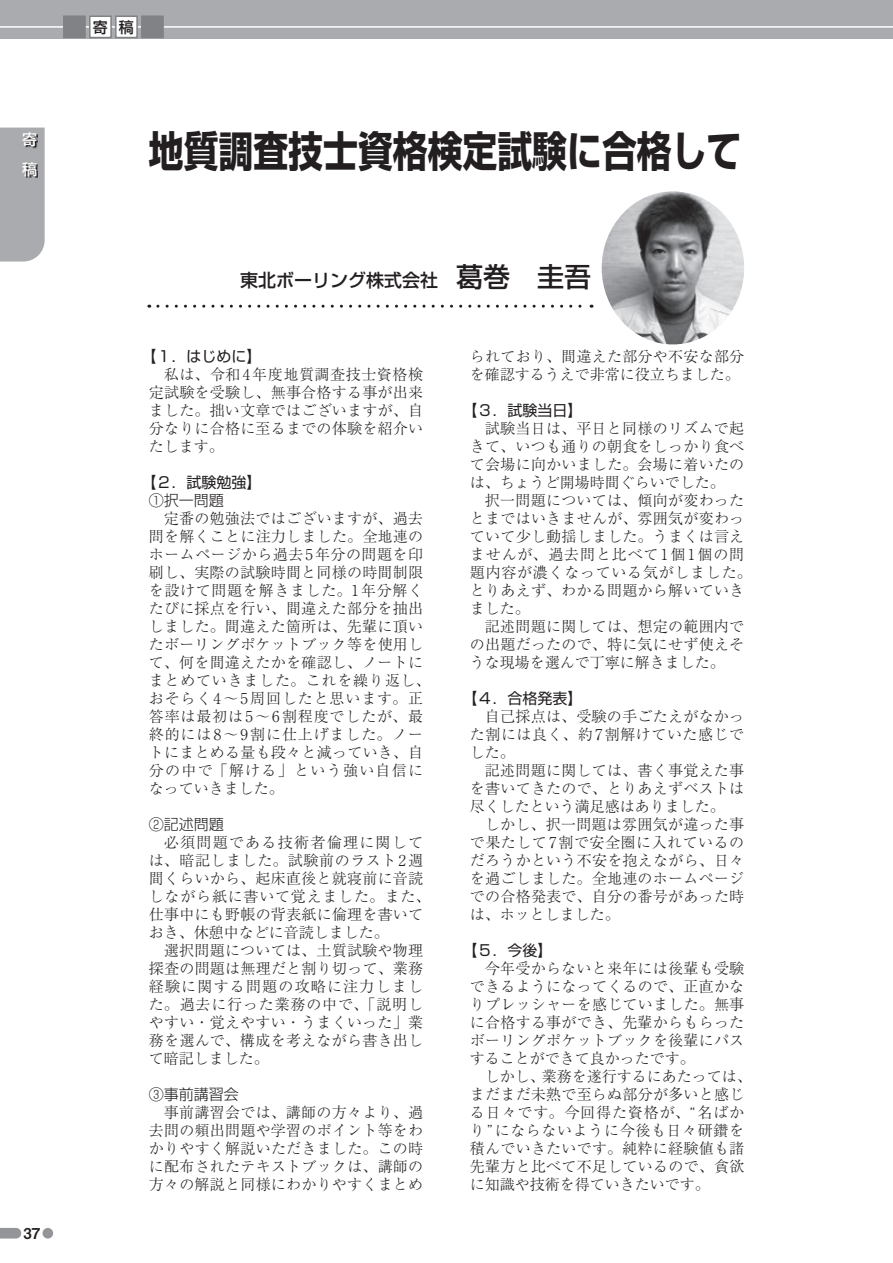
<style>
.page{position:relative;width:893px;height:1263px;background:#fff}
.page>*{position:absolute;margin:0;border:0;box-sizing:border-box;transform-origin:0 0}
.t1{font:700 42px "Shin Go Pr 6 N";color:#231f20;scale:.83 1}
.t2{font:500 18px "Shin Go Pr 6 N";color:#231f20}
.t3{font:300 15px/18px "Ryumin Pr 6 N";letter-spacing:.02em;color:#231f20;text-align:justify}
.t4{font:15px "Shin Go Pr 6 N";color:#231f20}
.t5{font:300 15px/18px "Ryumin Pr 6 N";color:#231f20}
.t6{font:300 15px "Shin Go Pr 6 N";color:#231f20}
.t7{font:500 15px/30px "Shin Go Pr 6 N";color:#fff}
.t8{font:500 15px "Shin Go Pr 6 N";color:#231f20}
.t9{font:15px "Midashi Go Pr 6 N MB31";color:#231f20}
.s1{font-size:27px}
</style>
<div class="page">
<div style="left:0;top:0;width:893px;height:38px;background:#aaabaf"></div>
<hr style="left:0;top:26px;width:893px;height:2px;background:#fff">
<div style="left:0;top:128px;width:45px;height:133px;background:#aaabaf"></div>
<svg style="left:24px;top:134px;width:14px;height:44px"></svg>
<div style="left:63px;top:16px;width:23px;height:22px;background:#808285"></div>
<div style="left:90px;top:16px;width:21px;height:22px;background:#fff"></div>
<div style="left:89px;top:16px;width:23px;height:22px;border:2px solid #808285"></div>
<div style="left:116px;top:16px;width:21px;height:22px;background:#fff"></div>
<div style="left:115px;top:16px;width:23px;height:22px;border:2px solid #808285"></div>
<div style="left:141px;top:16px;width:23px;height:22px;background:#808285"></div>
<svg style="left:158px;top:305px;width:434px;height:3px"></svg>
<img style="left:602px;top:191px;width:142px;height:153px">
<svg style="left:0;top:1228px;width:21px;height:10px"></svg>
<div style="left:43px;top:1228px;width:10px;height:10px;background:#939598;border-radius:50%"></div>
<p class="t7" style="left:22px;top:123px;width:16px">寄稿</p>
<p class="t9" style="left:24px;top:1221px;width:18px">37</p>
<p class="t8" style="left:93px;top:15px;width:43px">寄 稿</p>
<h1 class="t1" style="left:149px;top:118px;width:715px">地質調査技士資格検定試験に合格して</h1>
<p class="t2" style="left:240px;top:265px;width:352px">東北ボーリング株式会社　<span class="s1">葛巻　圭吾</span></p>
<p class="t4" style="left:141px;top:344px;width:121px">【１．はじめに】</p>
<p class="t3" style="left:149px;top:364px;width:276px;text-indent:15px">私は、令和4年度地質調査技士資格検定試験を受験し、無事合格する事が出来ました。拙い文章ではございますが、自分なりに合格に至るまでの体験を紹介いたします。</p>
<p class="t4" style="left:141px;top:470px;width:121px">【２．試験勉強】</p>
<p class="t6" style="left:149px;top:488px;width:76px">①択一問題</p>
<p class="t3" style="left:149px;top:508px;width:283px;text-align:left;text-indent:15px">定番の勉強法ではございますが、過去問を解くことに注力しました。全地連のホームページから過去5年分の問題を印刷し、実際の試験時間と同様の時間制限を設けて問題を解きました。1年分解くたびに採点を行い、間違えた部分を抽出しました。間違えた箇所は、先輩に頂いたボーリングポケットブック等を使用して、何を間違えたかを確認し、ノートにまとめていきました。これを繰り返し、おそらく4〜5周回したと思います。正答率は最初は5〜6割程度でしたが、最終的には8〜9割に仕上げました。ノートにまとめる量も段々と減っていき、自分の中で「解ける」という強い自信になっていきました。</p>
<p class="t6" style="left:149px;top:812px;width:76px">②記述問題</p>
<p class="t3" style="left:149px;top:832px;width:283px;text-align:left;text-indent:15px">必須問題である技術者倫理に関しては、暗記しました。試験前のラスト2週間くらいから、起床直後と就寝前に音読しながら紙に書いて覚えました。また、仕事中にも野帳の背表紙に倫理を書いておき、休憩中などに音読しました。</p>
<p class="t3" style="left:149px;top:940px;width:276px;text-indent:15px">選択問題については、土質試験や物理探査の問題は無理だと割り切って、業務経験に関する問題の攻略に注力しました。過去に行った業務の中で、「説明しやすい・覚えやすい・うまくいった」業務を選んで、構成を考えながら書き出して暗記しました。</p>
<p class="t6" style="left:149px;top:1082px;width:91px">③事前講習会</p>
<p class="t3" style="left:149px;top:1102px;width:276px;text-indent:15px">事前講習会では、講師の方々より、過去問の頻出問題や学習のポイント等をわかりやすく解説いただきました。この時に配布されたテキストブックは、講師の方々の解説と同様にわかりやすくまとめ</p>
<p class="t5" style="left:470px;top:346px;width:276px">られており、間違えた部分や不安な部分を確認するうえで非常に役立ちました。</p>
<p class="t4" style="left:462px;top:398px;width:121px">【３．試験当日】</p>
<p class="t3" style="left:470px;top:418px;width:276px;text-indent:15px">試験当日は、平日と同様のリズムで起きて、いつも通りの朝食をしっかり食べて会場に向かいました。会場に着いたのは、ちょうど開場時間ぐらいでした。</p>
<p class="t3" style="left:470px;top:490px;width:283px;text-align:left;text-indent:15px">択一問題については、傾向が変わったとまではいきませんが、雰囲気が変わっていて少し動揺しました。うまくは言えませんが、過去問と比べて1個1個の問題内容が濃くなっている気がしました。とりあえず、わかる問題から解いていきました。</p>
<p class="t3" style="left:470px;top:616px;width:276px;text-indent:15px">記述問題に関しては、想定の範囲内での出題だったので、特に気にせず使えそうな現場を選んで丁寧に解きました。</p>
<p class="t4" style="left:462px;top:686px;width:121px">【４．合格発表】</p>
<p class="t3" style="left:470px;top:706px;width:276px;text-indent:15px">自己採点は、受験の手ごたえがなかった割には良く、約7割解けていた感じでした。</p>
<p class="t3" style="left:470px;top:760px;width:276px;text-indent:15px">記述問題に関しては、書く事覚えた事を書いてきたので、とりあえずベストは尽くしたという満足感はありました。</p>
<p class="t3" style="left:470px;top:814px;width:276px;text-indent:15px">しかし、択一問題は雰囲気が違った事で果たして7割で安全圏に入れているのだろうかという不安を抱えながら、日々を過ごしました。全地連のホームページでの合格発表で、自分の番号があった時は、ホッとしました。</p>
<p class="t4" style="left:462px;top:938px;width:91px">【５．今後】</p>
<p class="t3" style="left:470px;top:958px;width:276px;text-indent:15px">今年受からないと来年には後輩も受験できるようになってくるので、正直かなりプレッシャーを感じていました。無事に合格する事ができ、先輩からもらったボーリングポケットブックを後輩にパスすることができて良かったです。</p>
<p class="t3" style="left:470px;top:1066px;width:283px;text-align:left;text-indent:15px">しかし、業務を遂行するにあたっては、まだまだ未熟で至らぬ部分が多いと感じる日々です。今回得た資格が、“名ばかり”にならないように今後も日々研鑽を積んでいきたいです。純粋に経験値も諸先輩方と比べて不足しているので、貪欲に知識や技術を得ていきたいです。</p>
</div>
